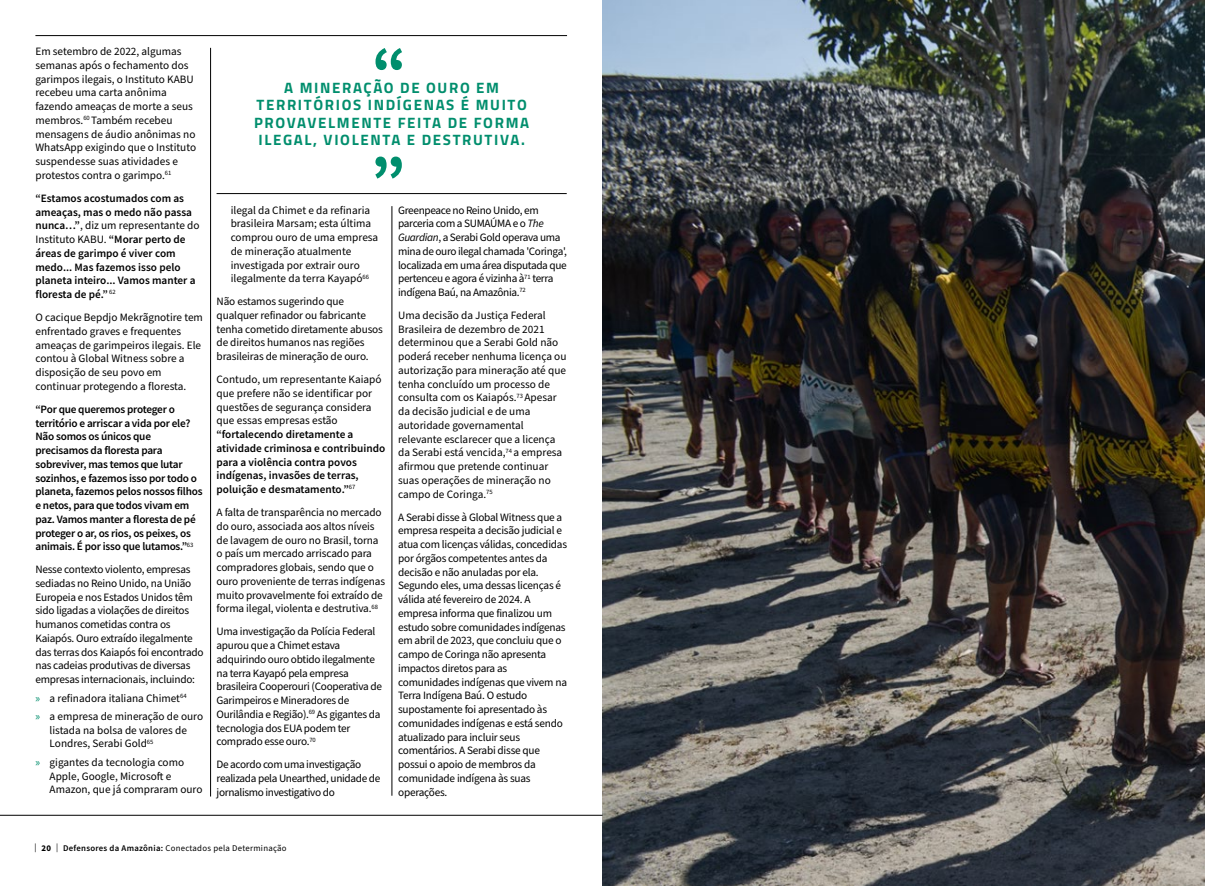
<style>
.page{position:relative;width:1205px;height:886px;background:#fff}
.page>*{position:absolute;margin:0;border:0;box-sizing:border-box;transform-origin:0 0}
.t1{font:700 62.5px/109.5px "Source Sans Pro";color:#008e6d}
.t2{font:700 15px/17.5px "Titillium Web";letter-spacing:.11em;color:#008e6d;text-align:center}
.t3{font:11.25px/13.8px "Source Sans Pro";letter-spacing:-.02em;color:#000}
.t4{font:11.25px/13.8px "Source Sans Pro";color:#000}
.t5{font:600 11.25px/13.8px "Source Sans Pro";color:#000}
.t6{font:600 11.25px/13.8px "Source Sans Pro";letter-spacing:-.02em;color:#000}
.t7{font:8.75px "Source Sans Pro";letter-spacing:.03em;color:#000}
.s1{font-weight:400}
.s2{font-family:"Myriad Pro";color:#008e6d}
.s3{font-style:italic}
.s4{font-weight:700}
.s5{font-weight:600}
</style>
<div class="page">
<img style="left:602px;top:0;width:603px;height:886px">
<hr style="left:35px;top:35px;width:532px;height:1px;background:#000">
<hr style="left:217px;top:193px;width:350px;height:1px;background:#000">
<hr style="left:392px;top:206px;width:1px;height:590px;background:#000">
<hr style="left:210px;top:48px;width:1px;height:748px;background:#000">
<hr style="left:0;top:815px;width:602px;height:1px;background:#000">
<p class="t4" style="left:35px;top:45px;width:162px">Em setembro de 2022, algumas semanas após o fechamento dos garimpos ilegais, o Instituto KABU recebeu uma carta anônima fazendo ameaças de morte a seus membros.<sup>60</sup> Também recebeu mensagens de áudio anônimas no<br>WhatsApp exigindo que o Instituto suspendesse suas atividades e protestos contra o garimpo.<sup>61</sup></p>
<p class="t5" style="left:35px;top:191px;width:166px">“Estamos acostumados com as ameaças, mas o medo não passa nunca…”<span class="s1">, diz um representante do<br>Instituto KABU.</span> “Morar perto de áreas de garimpo é viver com medo... Mas fazemos isso pelo planeta inteiro... Vamos manter a floresta de pé.” <sup>62</sup></p>
<p class="t4" style="left:35px;top:311px;width:169px">O cacique Bepdjo Mekrãgnotire tem enfrentado graves e frequentes ameaças de garimpeiros ilegais. Ele contou à Global Witness sobre a disposição de seu povo em continuar protegendo a floresta.</p>
<p class="t6" style="left:35px;top:402px;width:169px">“Por que queremos proteger o território e arriscar a vida por ele?<br>Não somos os únicos que precisamos da floresta para sobreviver, mas temos que lutar sozinhos, e fazemos isso por todo o planeta, fazemos pelos nossos filhos e netos, para que todos vivam em paz. Vamos manter a floresta de pé proteger o ar, os rios, os peixes, os animais. É por isso que lutamos.”<sup>63</sup></p>
<p class="t3" style="left:35px;top:563px;width:170px">Nesse contexto violento, empresas sediadas no Reino Unido, na União Europeia e nos Estados Unidos têm sido ligadas a violações de direitos humanos cometidas contra os Kaiapós. Ouro extraído ilegalmente das terras dos Kaiapós foi encontrado nas cadeias produtivas de diversas empresas internacionais, incluindo:</p>
<p class="t4" style="left:35px;top:689px;width:169px;line-height:18.4px"><span class="s2">»</span> a refinadora italiana Chimet<sup>64<br></sup><span class="s2">»</span> a empresa de mineração de ouro</p>
<p class="t4" style="left:50px;top:723px;width:139px">listada na bolsa de valores de<br>Londres, Serabi Gold<sup>65</sup></p>
<p class="t4" style="left:50px;top:755px;width:154px;text-indent:-14px"><span class="s2">»</span> gigantes da tecnologia como<br>Apple, Google, Microsoft e<br>Amazon, que já compraram ouro</p>
<h1 class="t1" style="left:371px;top:17px;width:37px">“ ”</h1>
<h2 class="t2" style="left:254px;top:78px;width:276px">A MINERAÇÃO DE OURO EM<br>TERRITÓRIOS INDÍGENAS É MUITO<br>PROVAVELMENTE FEITA DE FORMA<br>ILEGAL, VIOLENTA E DESTRUTIVA.</h2>
<p class="t4" style="left:231px;top:203px;width:149px">ilegal da Chimet e da refinaria brasileira Marsam; esta última comprou ouro de uma empresa de mineração atualmente investigada por extrair ouro ilegalmente da terra Kayapó<sup>66</sup></p>
<p class="t3" style="left:217px;top:295px;width:168px">Não estamos sugerindo que qualquer refinador ou fabricante tenha cometido diretamente abusos de direitos humanos nas regiões brasileiras de mineração de ouro.</p>
<p class="t4" style="left:217px;top:373px;width:166px">Contudo, um representante Kaiapó que prefere não se identificar por questões de segurança considera que essas empresas estão</p>
<p class="t5" style="left:217px;top:427px;width:170px">“fortalecendo diretamente a atividade criminosa e contribuindo para a violência contra povos indígenas, invasões de terras, poluição e desmatamento.”<sup>67</sup></p>
<p class="t3" style="left:217px;top:506px;width:170px">A falta de transparência no mercado do ouro, associada aos altos níveis de lavagem de ouro no Brasil, torna o país um mercado arriscado para compradores globais, sendo que o ouro proveniente de terras indígenas muito provavelmente foi extraído de forma ilegal, violenta e destrutiva.<sup>68</sup></p>
<p class="t3" style="left:217px;top:625px;width:167px">Uma investigação da Polícia Federal apurou que a Chimet estava adquirindo ouro obtido ilegalmente na terra Kayapó pela empresa brasileira Cooperouri (Cooperativa de<br>Garimpeiros e Mineradores de<br>Ourilândia e Região).<sup>69</sup> As gigantes da tecnologia dos EUA podem ter comprado esse ouro.<sup>70</sup></p>
<p class="t3" style="left:217px;top:758px;width:165px">De acordo com uma investigação realizada pela Unearthed, unidade de jornalismo investigativo do</p>
<p class="t3" style="left:398px;top:203px;width:170px">Greenpeace no Reino Unido, em parceria com a SUMAÚMA e o <span class="s3">The Guardian</span>, a Serabi Gold operava uma mina de ouro ilegal chamada 'Coringa', localizada em uma área disputada que pertenceu e agora é vizinha à<sup>71</sup> terra indígena Baú, na Amazônia.<sup>72</sup></p>
<p class="t4" style="left:398px;top:309px;width:170px">Uma decisão da Justiça Federal<br>Brasileira de dezembro de 2021 determinou que a Serabi Gold não poderá receber nenhuma licença ou autorização para mineração até que tenha concluído um processo de consulta com os Kaiapós.<sup>73</sup> Apesar da decisão judicial e de uma autoridade governamental relevante esclarecer que a licença da Serabi está vencida,<sup>74</sup> a empresa afirmou que pretende continuar suas operações de mineração no campo de Coringa.<sup>75</sup></p>
<p class="t3" style="left:398px;top:510px;width:170px">A Serabi disse à Global Witness que a empresa respeita a decisão judicial e atua com licenças válidas, concedidas por órgãos competentes antes da decisão e não anuladas por ela.<br>Segundo eles, uma dessas licenças é válida até fevereiro de 2024. A empresa informa que finalizou um estudo sobre comunidades indígenas em abril de 2023, que concluiu que o campo de Coringa não apresenta impactos diretos para as comunidades indígenas que vivem na<br>Terra Indígena Baú. O estudo supostamente foi apresentado às comunidades indígenas e está sendo atualizado para incluir seus comentários. A Serabi disse que possui o apoio de membros da comunidade indígena às suas operações.</p>
<p class="t7" style="left:35px;top:842px;width:254px">| <span class="s4">20</span> | <span class="s5">Defensores da Amazônia:</span> Conectados pela Determinação</p>
</div>
